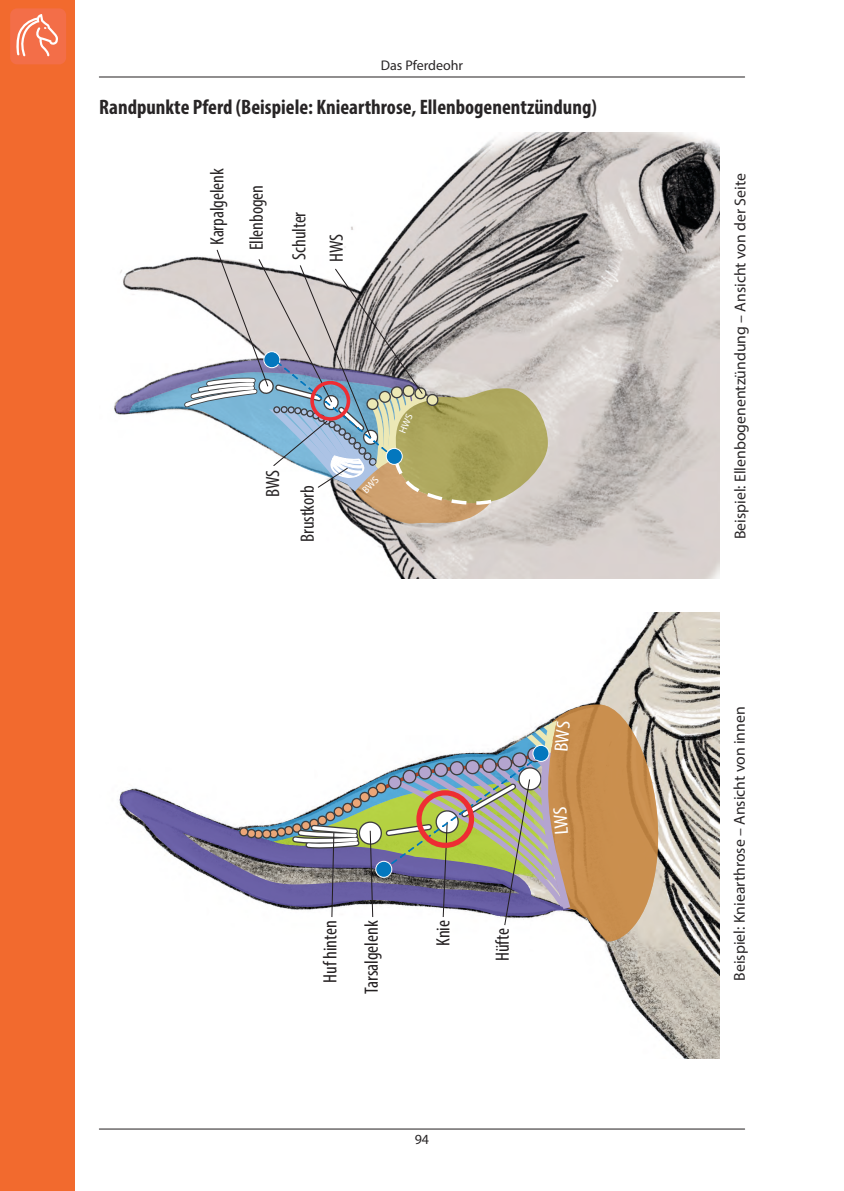
<style>
.page{position:relative;width:844px;height:1191px;background:#fff}
.page>*{position:absolute;margin:0;border:0;box-sizing:border-box;transform-origin:0 0}
.t1{font:700 condensed 21px "Myriad Pro";color:#282526}
.t2{font:condensed 19.25px/37.4px "Myriad Pro";letter-spacing:-.005em;color:#282526}
.t3{font:condensed 19.25px "Myriad Pro";color:#231f20}
.t4{font:15.75px "Myriad Pro";color:#282526}
.t5{font:14px "Myriad Pro";color:#282526}
</style>
<div class="page">
<hr style="left:99px;top:76px;width:645px;height:1px;background:#231f20">
<hr style="left:99px;top:1128px;width:645px;height:1px;background:#231f20">
<div style="left:0;top:0;width:74px;height:1191px;background:#f26a2e"></div>
<div style="left:10px;top:8px;width:56px;height:56px;background:#f36e48;border-radius:7px"></div>
<svg style="left:16px;top:14px;width:42px;height:42px"></svg>
<img style="left:591px;top:612px;width:128px;height:447px">
<svg style="left:119px;top:788px;width:118px;height:103px"></svg>
<img style="left:344px;top:132px;width:375px;height:446px">
<svg style="left:237px;top:703px;width:426px;height:240px"></svg>
<svg style="left:114px;top:249px;width:434px;height:278px"></svg>
<p class="t5" style="left:380px;top:59px;width:84px">Das Pferdeohr</p>
<h1 class="t1" style="left:99px;top:98px;width:499px">Randpunkte Pferd (Beispiele: Kniearthrose, Ellenbogenentzündung)</h1>
<p class="t2" style="left:200px;top:245px;width:78px;rotate:-90deg">Karpalgelenk</p>
<p class="t2" style="left:239px;top:250px;width:67px;rotate:-90deg">Ellenbogen</p>
<p class="t2" style="left:282px;top:262px;width:52px;rotate:-90deg">Schulter<br>HWS</p>
<p class="t2" style="left:257px;top:542px;width:74px;line-height:34.3px;text-indent:45px;rotate:-90deg">BWS<br>Brustkorb</p>
<p class="t3" style="left:322px;top:982px;width:64px;rotate:-90deg">Huf hinten</p>
<p class="t3" style="left:363px;top:994px;width:75px;rotate:-90deg">Tarsalgelenk</p>
<p class="t3" style="left:435px;top:946px;width:28px;rotate:-90deg">Knie</p>
<p class="t3" style="left:494px;top:961px;width:34px;rotate:-90deg">Hüfte</p>
<p class="t5" style="left:414px;top:1133px;width:16px">94</p>
<p class="t4" style="left:733px;top:539px;width:368px;rotate:-90deg">Beispiel: Ellenbogenentzündung – Ansicht von der Seite</p>
<p class="t4" style="left:732px;top:980px;width:276px;rotate:-90deg">Beispiel: Kniearthrose – Ansicht von innen</p>
</div>
